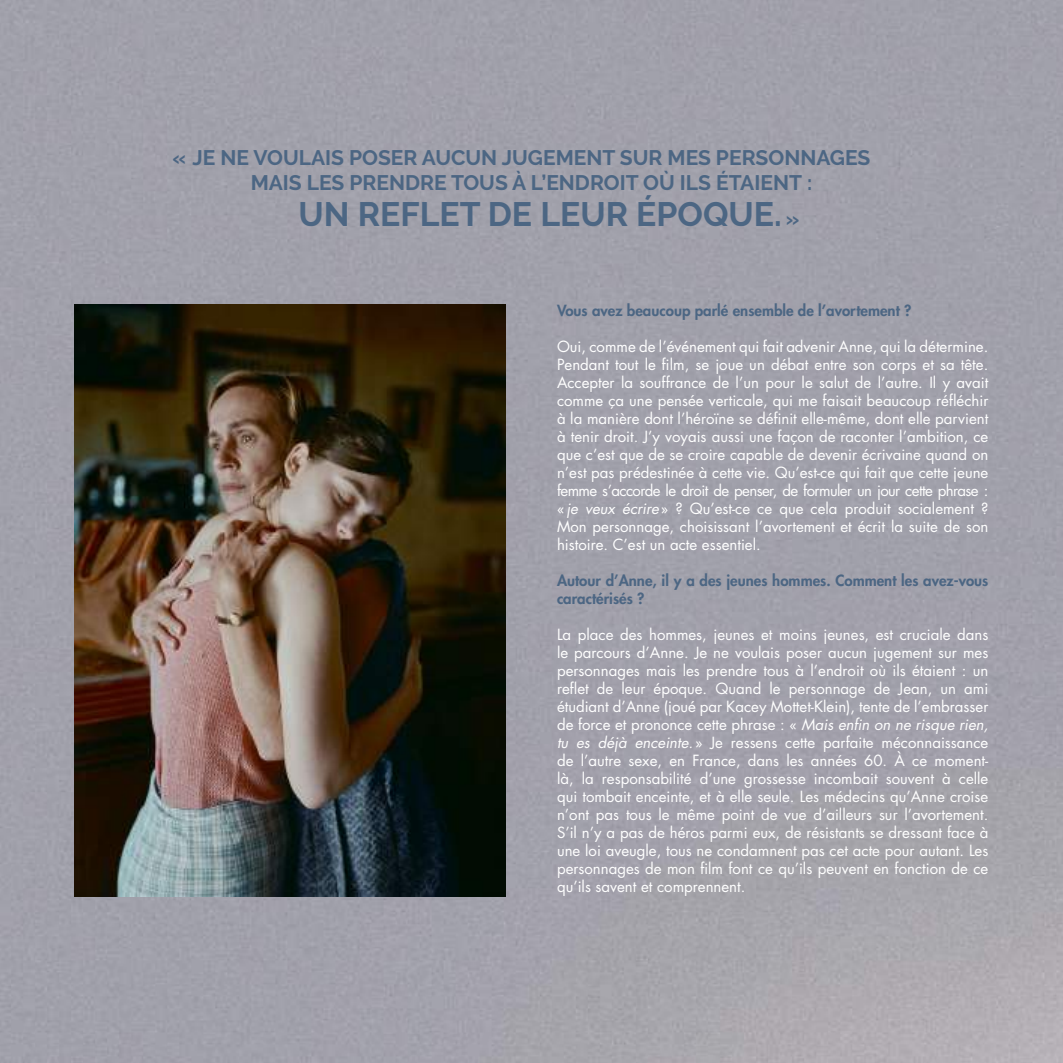
<style>
.page{position:relative;width:1063px;height:1063px;background:#a1a1ab}
.page>*{position:absolute;margin:0;border:0;box-sizing:border-box;transform-origin:0 0}
.t1{font:700 33.75px "Raleway";color:#4c6683}
.t2{font:700 21px/25.2px "Raleway";color:#4c6683}
.t3{font:15px/18px "Futura Std";color:#fff;text-align:justify}
.t4{font:800 15px/18px "Futura Std";color:#4c6683}
.s1{font-size:21px}
.s2{font-style:italic}
</style>
<div class="page">
<img style="left:75px;top:304px;width:431px;height:592px">
<h2 class="t2" style="left:251px;top:145px;width:621px;text-indent:-78px">« JE NE VOULAIS POSER AUCUN JUGEMENT SUR MES PERSONNAGES<br>MAIS LES PRENDRE TOUS À L’ENDROIT OÙ ILS ÉTAIENT :</h2>
<h1 class="t1" style="left:299px;top:195px;width:502px">UN REFLET DE LEUR ÉPOQUE. <span class="s1">»</span></h1>
<p class="t4" style="left:557px;top:302px;width:356px">Vous avez beaucoup parlé ensemble de l’avortement ?</p>
<p class="t3" style="left:557px;top:338px;width:433px">Oui, comme de l’événement qui fait advenir Anne, qui la détermine.<br>Pendant tout le film, se joue un débat entre son corps et sa tête.<br>Accepter la souffrance de l’un pour le salut de l’autre. Il y avait comme ça une pensée verticale, qui me faisait beaucoup réfléchir à la manière dont l’héroïne se définit elle-même, dont elle parvient à tenir droit. J’y voyais aussi une façon de raconter l’ambition, ce que c’est que de se croire capable de devenir écrivaine quand on n’est pas prédestinée à cette vie. Qu’est-ce qui fait que cette jeune femme s’accorde le droit de penser, de formuler un jour cette phrase : «<span class="s2">je veux écrire</span>» ? Qu’est-ce ce que cela produit socialement ?<br>Mon personnage, choisissant l’avortement et écrit la suite de son histoire. C’est un acte essentiel.</p>
<p class="t4" style="left:557px;top:572px;width:433px">Autour d’Anne, il y a des jeunes hommes. Comment les avez-vous caractérisés ?</p>
<p class="t3" style="left:557px;top:626px;width:433px">La place des hommes, jeunes et moins jeunes, est cruciale dans le parcours d’Anne. Je ne voulais poser aucun jugement sur mes personnages mais les prendre tous à l’endroit où ils étaient : un reflet de leur époque. Quand le personnage de Jean, un ami étudiant d’Anne (joué par Kacey Mottet-Klein), tente de l’embrasser de force et prononce cette phrase : « <span class="s2">Mais enfin on ne risque rien, tu es déjà enceinte.</span>» Je ressens cette parfaite méconnaissance de l’autre sexe, en France, dans les années 60. À ce moment&shy;là, la responsabilité d’une grossesse incombait souvent à celle qui tombait enceinte, et à elle seule. Les médecins qu’Anne croise n’ont pas tous le même point de vue d’ailleurs sur l’avortement.<br>S’il n’y a pas de héros parmi eux, de résistants se dressant face à une loi aveugle, tous ne condamnent pas cet acte pour autant. Les personnages de mon film font ce qu’ils peuvent en fonction de ce qu’ils savent et comprennent.</p>
</div>
